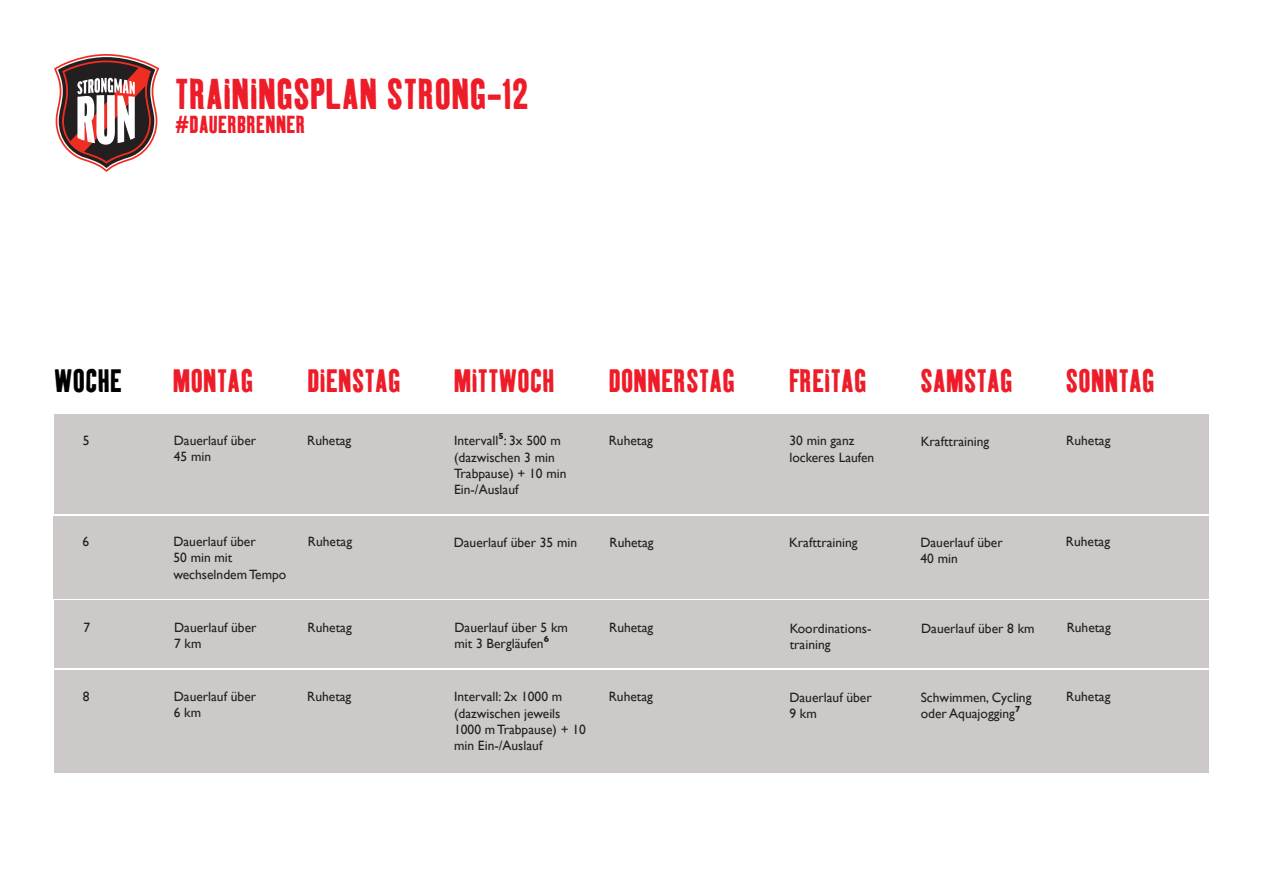
<style>
.page{position:relative;width:1263px;height:893px;background:#fff}
.page>*{position:absolute;margin:0;border:0;box-sizing:border-box;transform-origin:0 0}
.t1{font:42px "Kipp No 1";letter-spacing:.01em;color:#ee1c28}
.t2{font:31.65px "Kipp No 1";letter-spacing:.01em;color:#ee1c28}
.t3{font:31.65px "Kipp No 1";letter-spacing:.01em;color:#000}
.t4{font:24px "Kipp No 1";letter-spacing:.01em;color:#ee1c28}
.t5{font:13.5px/16.2px "Gill Sans";color:#231f20}
</style>
<div class="page">
<svg style="left:54px;top:54px;width:105px;height:118px"></svg>
<div style="left:54px;top:516px;width:1155px;height:83px;background:#cdc9c8"></div>
<div style="left:54px;top:414px;width:1155px;height:100px;background:#cdc9c8"></div>
<div style="left:54px;top:601px;width:1154px;height:67px;background:#cdc9c8"></div>
<div style="left:54px;top:670px;width:1154px;height:102px;background:#cdc9c8"></div>
<h1 class="t1" style="left:175px;top:69px;width:355px">TRAININGSPLAN STRONG-12</h1>
<h3 class="t4" style="left:175px;top:110px;width:132px">#DAUERBRENNER</h3>
<h2 class="t3" style="left:54px;top:362px;width:69px">WOCHE</h2>
<h2 class="t2" style="left:173px;top:362px;width:82px">MONTAG</h2>
<h2 class="t2" style="left:307px;top:362px;width:95px">DIENSTAG</h2>
<h2 class="t2" style="left:454px;top:362px;width:102px">MITTWOCH</h2>
<h2 class="t2" style="left:609px;top:362px;width:128px">DONNERSTAG</h2>
<h2 class="t2" style="left:789px;top:362px;width:79px">FREITAG</h2>
<h2 class="t2" style="left:920px;top:362px;width:94px">SAMSTAG</h2>
<h2 class="t2" style="left:1066px;top:362px;width:90px">SONNTAG</h2>
<p class="t5" style="left:83px;top:432px;width:8px">5</p>
<p class="t5" style="left:307px;top:432px;width:46px">Ruhetag</p>
<p class="t5" style="left:454px;top:433px;width:114px">Intervall<sup>5</sup>: 3x 500 m (dazwischen 3 min<br>Trabpause) + 10 min<br>Ein-/Auslauf</p>
<p class="t5" style="left:609px;top:433px;width:46px">Ruhetag</p>
<p class="t5" style="left:789px;top:432px;width:86px">30 min ganz lockeres Laufen</p>
<p class="t5" style="left:921px;top:433px;width:70px">Krafttraining</p>
<p class="t5" style="left:1066px;top:432px;width:46px">Ruhetag</p>
<p class="t5" style="left:174px;top:432px;width:84px">Dauerlauf über<br>45 min</p>
<p class="t5" style="left:83px;top:533px;width:8px">6</p>
<p class="t5" style="left:308px;top:533px;width:46px">Ruhetag</p>
<p class="t5" style="left:454px;top:534px;width:125px">Dauerlauf über 35 min</p>
<p class="t5" style="left:609px;top:534px;width:46px">Ruhetag</p>
<p class="t5" style="left:789px;top:534px;width:70px">Krafttraining</p>
<p class="t5" style="left:920px;top:534px;width:84px">Dauerlauf über<br>40 min</p>
<p class="t5" style="left:1066px;top:533px;width:46px">Ruhetag</p>
<p class="t5" style="left:173px;top:533px;width:114px">Dauerlauf über<br>50 min mit wechselndem Tempo</p>
<p class="t5" style="left:174px;top:619px;width:84px">Dauerlauf über<br>7 km</p>
<p class="t5" style="left:83px;top:619px;width:8px">7</p>
<p class="t5" style="left:308px;top:619px;width:46px">Ruhetag</p>
<p class="t5" style="left:454px;top:619px;width:115px">Dauerlauf über 5 km mit 3 Bergläufen<sup>6</sup></p>
<p class="t5" style="left:609px;top:619px;width:46px">Ruhetag</p>
<p class="t5" style="left:790px;top:620px;width:83px">Koordinations&shy;training</p>
<p class="t5" style="left:921px;top:620px;width:115px">Dauerlauf über 8 km</p>
<p class="t5" style="left:1067px;top:619px;width:46px">Ruhetag</p>
<p class="t5" style="left:83px;top:688px;width:8px">8</p>
<p class="t5" style="left:307px;top:688px;width:46px">Ruhetag</p>
<p class="t5" style="left:454px;top:689px;width:133px">Intervall: 2x 1000 m (dazwischen jeweils<br>1000 m Trabpause) + 10 min Ein-/Auslauf</p>
<p class="t5" style="left:609px;top:689px;width:46px">Ruhetag</p>
<p class="t5" style="left:789px;top:689px;width:84px">Dauerlauf über<br>9 km</p>
<p class="t5" style="left:921px;top:689px;width:112px">Schwimmen, Cycling oder Aquajogging<sup>7</sup></p>
<p class="t5" style="left:1066px;top:688px;width:46px">Ruhetag</p>
<p class="t5" style="left:174px;top:688px;width:84px">Dauerlauf über<br>6 km</p>
</div>
